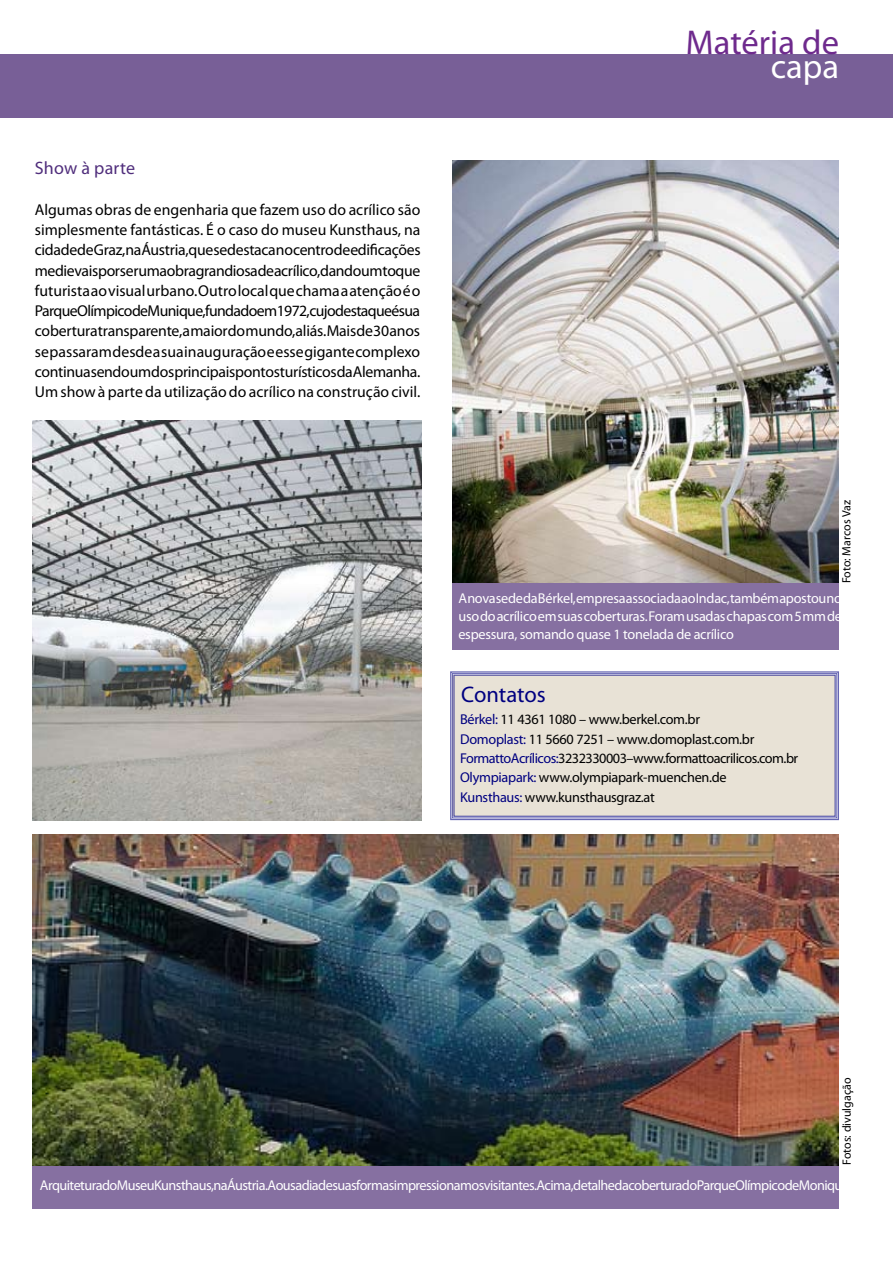
<style>
.page{position:relative;width:893px;height:1263px;background:#fff}
.page>*{position:absolute;margin:0;border:0;box-sizing:border-box;transform-origin:0 0}
.t1{font:34.5px "Myriad Pro";color:#6e2a8d}
.t2{font:34.5px "Myriad Pro";color:#fff}
.t3{font:22.65px "Myriad Pro";letter-spacing:-.005em;color:#000080}
.t4{font:18px "Myriad Pro";letter-spacing:.01em;color:#502e7c}
.t5{font:15.75px/20.2px "Myriad Pro";color:#000;text-align:justify}
.t6{font:14.25px/18px "Myriad Pro";letter-spacing:-.04em;color:#fff;text-align:justify}
.t7{font:14.25px/19.5px "Myriad Pro";letter-spacing:-.02em;color:#000}
.t8{font:12px "Myriad Pro";color:#000}
.s1{color:#000080}
</style>
<div class="page">
<div style="left:452px;top:582px;width:386px;height:67px;background:#8670a1"></div>
<div style="left:0;top:54px;width:893px;height:63px;background:#785f97"></div>
<svg style="left:450px;top:671px;width:389px;height:150px"></svg>
<img style="left:32px;top:834px;width:807px;height:332px">
<img style="left:452px;top:160px;width:386px;height:423px">
<img style="left:33px;top:420px;width:388px;height:401px">
<div style="left:32px;top:1166px;width:807px;height:42px;background:#8670a1"></div>
<p class="t4" style="left:35px;top:157px;width:102px">Show à parte</p>
<p class="t5" style="left:35px;top:199px;width:387px">Algumas obras de engenharia que fazem uso do acrílico são simplesmente fantásticas. É o caso do museu Kunsthaus, na cidade de Graz, na Áustria, que se destaca no centro de edificações medievais por ser uma obra grandiosa de acrílico, dando um toque futurista ao visual urbano. Outro local que chama a atenção é o Parque Olímpico de Munique, fundado em 1972, cujo destaque é sua cobertura transparente, a maior do mundo, aliás. Mais de 30 anos se passaram desde a sua inauguração e esse gigante complexo continua sendo um dos principais pontos turísticos da Alemanha.<br>Um show à parte da utilização do acrílico na construção civil.</p>
<h1 class="t1" style="left:686px;top:21px;width:155px">Matéria de</h1>
<h1 class="t2" style="left:771px;top:45px;width:70px">capa</h1>
<p class="t8" style="left:839px;top:583px;width:84px;rotate:-90deg">Foto: Marcos Vaz</p>
<p class="t6" style="left:458px;top:589px;width:385px">A nova sede da Bérkel, empresa associada ao Indac, também apostou no uso do acrílico em suas coberturas. Foram usadas chapas com 5 mm de espessura, somando quase 1 tonelada de acrílico</p>
<h2 class="t3" style="left:461px;top:680px;width:86px">Contatos</h2>
<p class="t7" style="left:460px;top:709px;width:340px"><span class="s1">Bérkel:</span> 11 4361 1080 – www.berkel.com.br<br><span class="s1">Domoplast:</span> 11 5660 7251 – www.domoplast.com.br <span class="s1">Formatto Acrílicos:</span> 32 3233 0003 – www.formattoacrilicos.com.br <span class="s1">Olympiapark:</span> www.olympiapark-muenchen.de<br><span class="s1">Kunsthaus:</span> www.kunsthausgraz.at</p>
<p class="t8" style="left:839px;top:1165px;width:89px;rotate:-90deg">Fotos: divulgação</p>
<p class="t6" style="left:40px;top:1176px;width:811px">Arquitetura do Museu Kunsthaus, na Áustria. A ousadia de suas formas impressionam os visitantes. Acima, detalhe da cobertura do Parque Olímpico de Monique</p>
</div>
